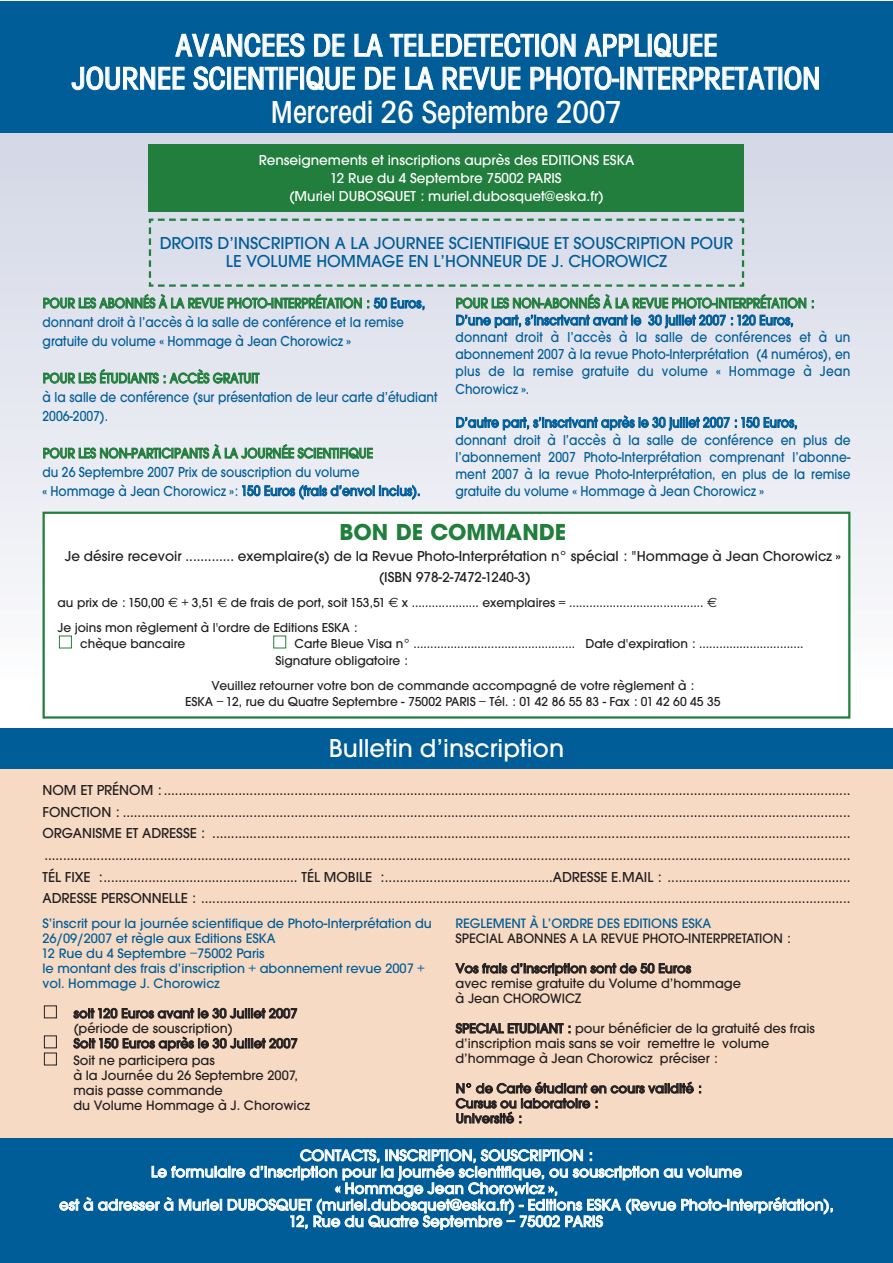
<style>
.page{position:relative;width:893px;height:1263px;background:#fff}
.page>*{position:absolute;margin:0;border:0;box-sizing:border-box;transform-origin:0 0}
.t1{font:33px/33.3px "Av Garde C Medium";color:#fff;text-align:center}
.t2{font:500 27px "Av Garde";color:#fff}
.t3{font:700 24px "Av Garde";color:#227e3d}
.t4{font:500 18px/18px "Av Garde";color:#005d98;text-align:center}
.t5{font:500 16.5px/16.5px "Av Garde";color:#fff;text-align:center}
.t6{font:500 15px/21.8px "Av Garde";color:#231f20;text-align:justify}
.t7{font:500 15px/17.1px "Av Garde";color:#005d98;scale:.9 1}
.t8{font:500 15px "Av Garde";color:#227e3d;scale:.9 1}
.t9{font:500 15px/18px "Av Garde";color:#fff;text-align:center}
.t10{font:500 14.25px/15px "Av Garde";color:#231f20}
.t11{font:500 14.25px/15px "Av Garde";color:#005d98}
.t12{font:500 13.5px/16.5px "Av Garde";color:#231f20}
.s1{color:#227e3d}
.s2{font-family:"Euro Sans";font-weight:400}
</style>
<div class="page">
<div style="left:0;top:749px;width:893px;height:407px;background:#f7dac3"></div>
<div style="left:0;top:728px;width:893px;height:41px;background:#005d98"></div>
<div style="left:0;top:649px;width:893px;height:17px;background:#fbfcfe"></div>
<div style="left:0;top:636px;width:893px;height:16px;background:#fafafb"></div>
<div style="left:0;top:622px;width:893px;height:16px;background:#f8f8fa"></div>
<div style="left:0;top:608px;width:893px;height:17px;background:#f7f8fa"></div>
<div style="left:0;top:594px;width:893px;height:17px;background:#f6f6fa"></div>
<div style="left:0;top:580px;width:893px;height:17px;background:#f4f5f9"></div>
<div style="left:0;top:567px;width:893px;height:16px;background:#f3f4f8"></div>
<div style="left:0;top:553px;width:893px;height:16px;background:#f2f3f7"></div>
<div style="left:0;top:539px;width:893px;height:16px;background:#f1f2f6"></div>
<div style="left:0;top:525px;width:893px;height:17px;background:#f0f1f6"></div>
<div style="left:0;top:511px;width:893px;height:17px;background:#eff0f6"></div>
<div style="left:0;top:497px;width:893px;height:17px;background:#eeeff5"></div>
<div style="left:0;top:484px;width:893px;height:16px;background:#edeef5"></div>
<div style="left:0;top:470px;width:893px;height:16px;background:#ecedf3"></div>
<div style="left:0;top:456px;width:893px;height:16px;background:#ebecf3"></div>
<div style="left:0;top:442px;width:893px;height:17px;background:#eaebf2"></div>
<div style="left:0;top:428px;width:893px;height:17px;background:#e9ebf2"></div>
<div style="left:0;top:414px;width:893px;height:17px;background:#e8eaf2"></div>
<div style="left:0;top:401px;width:893px;height:16px;background:#e7e9f1"></div>
<div style="left:0;top:387px;width:893px;height:16px;background:#e6e7f0"></div>
<div style="left:0;top:373px;width:893px;height:16px;background:#e5e7f0"></div>
<div style="left:0;top:359px;width:893px;height:17px;background:#e4e6ef"></div>
<div style="left:0;top:345px;width:893px;height:17px;background:#e3e5ef"></div>
<div style="left:0;top:331px;width:893px;height:17px;background:#e2e4ef"></div>
<div style="left:0;top:318px;width:893px;height:16px;background:#e1e3ed"></div>
<div style="left:0;top:304px;width:893px;height:16px;background:#e0e2ed"></div>
<div style="left:0;top:290px;width:893px;height:17px;background:#dfe2ed"></div>
<div style="left:0;top:276px;width:893px;height:17px;background:#dee1ec"></div>
<div style="left:0;top:262px;width:893px;height:17px;background:#dde0ec"></div>
<div style="left:0;top:248px;width:893px;height:17px;background:#dbdfeb"></div>
<div style="left:0;top:235px;width:893px;height:16px;background:#dbdeea"></div>
<div style="left:0;top:221px;width:893px;height:16px;background:#daddea"></div>
<div style="left:0;top:207px;width:893px;height:17px;background:#d9dce9"></div>
<div style="left:0;top:193px;width:893px;height:17px;background:#d8dce9"></div>
<div style="left:0;top:179px;width:893px;height:17px;background:#d7dbe8"></div>
<div style="left:0;top:165px;width:893px;height:17px;background:#d5dae8"></div>
<div style="left:0;top:152px;width:893px;height:16px;background:#d5d9e7"></div>
<div style="left:0;top:138px;width:893px;height:16px;background:#d4d8e7"></div>
<div style="left:0;top:124px;width:893px;height:17px;background:#d3d7e6"></div>
<div style="left:0;top:1px;width:893px;height:132px;background:#005d98"></div>
<div style="left:0;top:1138px;width:893px;height:125px;background:#005d98"></div>
<div style="left:149px;top:145px;width:595px;height:67px;background:#227e3d"></div>
<svg style="left:148px;top:218px;width:597px;height:69px"></svg>
<div style="left:44px;top:513px;width:805px;height:204px;background:#fff"></div>
<svg style="left:59px;top:635px;width:227px;height:14px"></svg>
<div style="left:43px;top:512px;width:807px;height:207px;border:2px solid #227e3d"></div>
<svg style="left:44px;top:1005px;width:13px;height:61px"></svg>
<h1 class="t1" style="left:72px;top:32px;width:749px">AVANCEES DE LA TELEDETECTION APPLIQUEE<br>JOURNEE SCIENTIFIQUE DE LA REVUE PHOTO-INTERPRETATION<br>Mercredi 26 Septembre 2007</h1>
<p class="t9" style="left:259px;top:152px;width:377px">Renseignements et inscriptions auprès des EDITIONS ESKA<br>12 Rue du 4 Septembre 75002 PARIS<br>(Muriel DUBOSQUET : muriel.dubosquet@eska.fr)</p>
<p class="t4" style="left:160px;top:236px;width:575px">DROITS D’INSCRIPTION A LA JOURNEE SCIENTIFIQUE ET SOUSCRIPTION POUR<br>LE VOLUME HOMMAGE EN L’HONNEUR DE J. CHOROWICZ</p>
<p class="t7" style="left:43px;top:295px;width:427px;line-height:18.9px"><span class="s1">POUR LES ABONNÉS À LA REVUE PHOTO-INTERPRÉTATION :</span> 50 Euros, donnant droit à l’accès à la salle de conférence et la remise gratuite du volume « Hommage à Jean Chorowicz »</p>
<p class="t8" style="left:43px;top:372px;width:242px">POUR LES ÉTUDIANTS : ACCÈS GRATUIT</p>
<p class="t7" style="left:43px;top:389px;width:440px;line-height:18.8px">à la salle de conférence (sur présentation de leur carte d’étudiant<br>2006-2007).</p>
<p class="t8" style="left:43px;top:447px;width:368px">POUR LES NON-PARTICIPANTS À LA JOURNÉE SCIENTIFIQUE</p>
<p class="t7" style="left:43px;top:464px;width:421px;line-height:18.6px">du 26 Septembre 2007 Prix de souscription du volume<br>« Hommage à Jean Chorowicz »: 150 Euros (frais d’envoi inclus).</p>
<p class="t8" style="left:456px;top:297px;width:400px">POUR LES NON-ABONNÉS À LA REVUE PHOTO-INTERPRÉTATION :</p>
<p class="t7" style="left:455px;top:313px;width:440px">D’une part, s’inscrivant avant le 30 juillet 2007 : 120 Euros,<br>donnant droit à l’accès à la salle de conférences et à un abonnement 2007 à la revue Photo-Interprétation (4 numéros), en plus de la remise gratuite du volume « Hommage à Jean Chorowicz ».</p>
<p class="t7" style="left:455px;top:415px;width:440px">D’autre part, s’inscrivant après le 30 juillet 2007 : 150 Euros, donnant droit à l’accès à la salle de conférence en plus de l’abonnement 2007 Photo-Interprétation comprenant l’abonne&shy;ment 2007 à la revue Photo-Interprétation, en plus de la remise gratuite du volume « Hommage à Jean Chorowicz »</p>
<h3 class="t3" style="left:340px;top:524px;width:228px">BON DE COMMANDE</h3>
<p class="t6" style="left:65px;top:547px;width:778px;line-height:20.7px;text-align:center">Je désire recevoir ............. exemplaire(s) de la Revue Photo-Interprétation n° spécial : "Hommage à Jean Chorowicz » (ISBN 978-2-7472-1240-3)</p>
<p class="t12" style="left:58px;top:591px;width:661px;line-height:25px">au prix de : 150,00 <span class="s2">€</span> + 3,51 <span class="s2">€</span> de frais de port, soit 153,51 <span class="s2">€</span> x .................... exemplaires = …………..…....................... <span class="s2">€<br></span>Je joins mon règlement à l'ordre de Editions ESKA :</p>
<p class="t12" style="left:80px;top:637px;width:107px">chèque bancaire</p>
<p class="t12" style="left:275px;top:637px;width:530px;text-indent:19px">Carte Bleue Visa n° ………………………….................. Date d'expiration : ………………………….<br>Signature obligatoire :</p>
<p class="t12" style="left:185px;top:678px;width:537px;text-align:center">Veuillez retourner votre bon de commande accompagné de votre règlement à :<br>ESKA – 12, rue du Quatre Septembre - 75002 PARIS – Tél. : 01 42 86 55 83 - Fax : 01 42 60 45 35</p>
<h2 class="t2" style="left:329px;top:737px;width:237px">Bulletin d’inscription</h2>
<p class="t6" style="left:43px;top:780px;width:809px">NOM ET PRÉNOM : ........................................................................................................................................................................................<br>FONCTION : ...................................................................................................................................................................................................<br>ORGANISME ET ADRESSE : ........................................................................................................................................................................... ........................................................................................................................................................................................................................<br>TÉL FIXE :.................................................... TÉL MOBILE :.............................................ADRESSE E.MAIL : .................................................<br>ADRESSE PERSONNELLE : ..............................................................................................................................................................................</p>
<p class="t11" style="left:43px;top:917px;width:391px">S’inscrit pour la journée scientifique de Photo-Interprétation du 26/09/2007 et règle aux Editions ESKA<br>12 Rue du 4 Septembre –75002 Paris<br>le montant des frais d’inscription + abonnement revue 2007 + vol. Hommage J. Chorowicz</p>
<p class="t10" style="left:73px;top:1007px;width:226px">soit 120 Euros avant le 30 Juillet 2007 (période de souscription)<br>Soit 150 Euros après le 30 Juillet 2007</p>
<p class="t10" style="left:73px;top:1054px;width:238px">Soit ne participera pas<br>à la Journée du 26 Septembre 2007, mais passe commande<br>du Volume Hommage à J. Chorowicz</p>
<p class="t11" style="left:455px;top:917px;width:257px">REGLEMENT À L’ORDRE DES EDITIONS ESKA</p>
<p class="t10" style="left:455px;top:925px;width:337px;line-height:29.8px">SPECIAL ABONNES A LA REVUE PHOTO-INTERPRETATION :<br>Vos frais d’inscription sont de 50 Euros</p>
<p class="t10" style="left:455px;top:977px;width:287px">avec remise gratuite du Volume d’hommage à Jean CHOROWICZ</p>
<p class="t10" style="left:455px;top:1022px;width:361px">SPECIAL ETUDIANT : pour bénéficier de la gratuité des frais d’inscription mais sans se voir remettre le volume d’hommage à Jean Chorowicz préciser :</p>
<p class="t10" style="left:456px;top:1082px;width:248px">N° de Carte étudiant en cours validité :<br>Cursus ou laboratoire :<br>Université :</p>
<p class="t5" style="left:59px;top:1148px;width:776px">CONTACTS, INSCRIPTION, SOUSCRIPTION :<br>Le formulaire d’inscription pour la journée scientifique, ou souscription au volume<br>« Hommage Jean Chorowicz »,<br>est à adresser à Muriel DUBOSQUET (muriel.dubosquet@eska.fr) - Editions ESKA (Revue Photo-Interprétation), 12, Rue du Quatre Septembre – 75002 PARIS</p>
</div>
